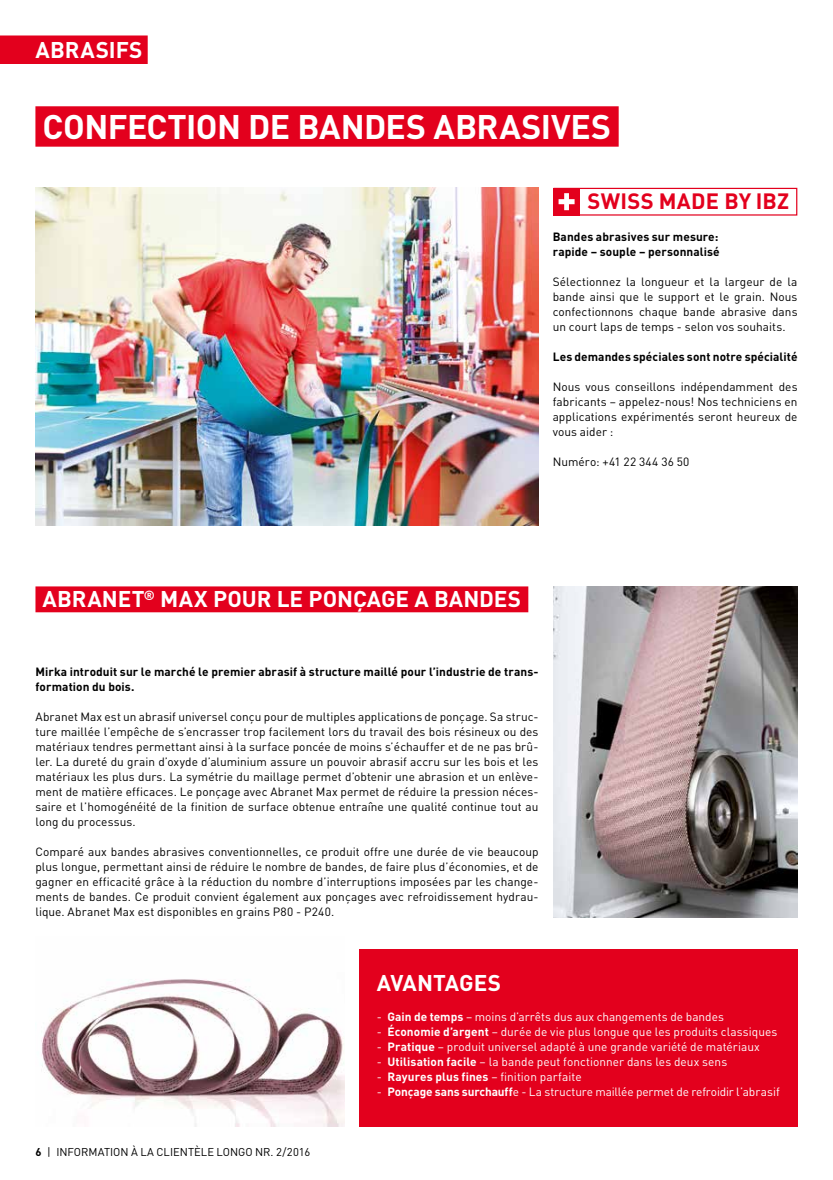
<style>
.page{position:relative;width:833px;height:1180px;background:#fff}
.page>*{position:absolute;margin:0;border:0;box-sizing:border-box;transform-origin:0 0}
.t1{font:700 33.75px "DIN";color:#fff}
.t2{font:700 22.5px "DIN";letter-spacing:.005em;color:#fff}
.t3{font:700 21.88px "DIN";letter-spacing:.015em;color:#e3001d}
.t4{font:11.88px/15px "DIN";letter-spacing:.005em;color:#000;text-align:justify}
.t5{font:11.88px "DIN";letter-spacing:.005em;color:#fff}
.t6{font:700 11.88px/15px "DIN";letter-spacing:.01em;color:#000}
.t7{font:11.25px "DIN";letter-spacing:-.005em;color:#000}
.s1{font-weight:700}
</style>
<div class="page">
<img style="left:35px;top:188px;width:503px;height:338px">
<div style="left:0;top:35px;width:148px;height:29px;background:#e3001d"></div>
<div style="left:35px;top:586px;width:493px;height:26px;background:#e3001d"></div>
<img style="left:41px;top:979px;width:303px;height:148px">
<div style="left:359px;top:950px;width:438px;height:177px;background:#e3001d"></div>
<img style="left:553px;top:586px;width:244px;height:332px">
<div style="left:35px;top:106px;width:583px;height:41px;background:#e3001d"></div>
<div style="left:553px;top:188px;width:244px;height:28px;border:1px solid #e3001d"></div>
<div style="left:553px;top:188px;width:26px;height:28px;background:#e3001d"></div>
<svg style="left:558px;top:193px;width:16px;height:17px"></svg>
<h2 class="t2" style="left:35px;top:35px;width:109px">abrasifs</h2>
<h1 class="t1" style="left:43px;top:104px;width:22px">CON</h1>
<h1 class="t1" style="left:108px;top:104px;width:39px">FECTION</h1>
<h1 class="t1" style="left:248px;top:104px;width:71px">DE BANDES</h1>
<h1 class="t1" style="left:433px;top:104px;width:21px">ABRASI</h1>
<h1 class="t1" style="left:551px;top:104px;width:39px">VES</h1>
<h3 class="t3" style="left:587px;top:187px;width:201px">swiss made by ibz</h3>
<p class="t6" style="left:552px;top:229px;width:169px">Bandes abrasives sur mesure: rapide – souple – personnalisé</p>
<p class="t4" style="left:552px;top:274px;width:246px">Sélectionnez la longueur et la largeur de la bande ainsi que le support et le grain. Nous confectionnons chaque bande abrasive dans un court laps de temps - selon vos souhaits.</p>
<p class="t6" style="left:552px;top:349px;width:246px">Les demandes spéciales sont notre spécialité</p>
<p class="t4" style="left:552px;top:379px;width:246px">Nous vous conseillons indépendamment des fabricants – appelez-nous! Nos techniciens en applications expérimentés seront heureux de vous aider :</p>
<p class="t4" style="left:552px;top:454px;width:138px">Numéro: +41 22 344 36 50</p>
<h2 class="t2" style="left:43px;top:585px;width:200px">Abranet<sup>®</sup> Max POUR</h2>
<h2 class="t2" style="left:277px;top:585px;width:173px">LE PONÇAGE A BANDES</h2>
<p class="t6" style="left:35px;top:664px;width:504px">M irka introduit sur le marché le premier abrasif à structure maillé pour l’industrie de trans&shy;formation du bois.</p>
<p class="t4" style="left:35px;top:709px;width:504px">Abranet Max est un abrasif universel conçu pour de multiples applications de ponçage. Sa struc&shy;ture maillée l’empêche de s’encrasser trop facilement lors du travail des bois résineux ou des matériaux tendres permettant ainsi à la surface poncée de moins s’échauffer et de ne pas brû&shy;ler. La dureté du grain d’oxyde d’aluminium assure un pouvoir abrasif accru sur les bois et les matériaux les plus durs. La symétrie du maillage permet d’obtenir une abrasion et un enlève&shy;ment de matière efficaces. Le ponçage avec Abranet Max permet de réduire la pression néces&shy;saire et l’homogénéité de la finition de surface obtenue entraîne une qualité continue tout au long du processus.</p>
<p class="t4" style="left:35px;top:844px;width:504px">Comparé aux bandes abrasives conventionnelles, ce produit offre une durée de vie beaucoup plus longue, permettant ainsi de réduire le nombre de bandes, de faire plus d’économies, et de gagner en efficacité grâce à la réduction du nombre d’interruptions imposées par les change&shy;ments de bandes. Ce produit convient également aux ponçages avec refroidissement hydrau&shy;lique. Abranet Max est disponibles en grains P80 - P240.</p>
<p class="t7" style="left:35px;top:1145px;width:276px"><span class="s1">6</span> | INformation à La cli entèle Longo Nr. 2/2016</p>
<h2 class="t2" style="left:377px;top:968px;width:41px">AVANTA</h2>
<h2 class="t2" style="left:459px;top:968px;width:28px">GES</h2>
<p class="t5" style="left:377px;top:1010px;width:348px">- <span class="s1">Gain de temps</span> – moins d’arrêts dus aux changements de bandes</p>
<p class="t5" style="left:377px;top:1025px;width:402px">- <span class="s1">Économie d’argent</span> – durée de vie plus longue que les produits classiques</p>
<p class="t5" style="left:377px;top:1040px;width:384px">- <span class="s1">Pratique</span> – produit universel adapté à une grande variété de matériaux</p>
<p class="t5" style="left:377px;top:1055px;width:352px">- <span class="s1">Utilisation facile</span> – la bande peut fonctionner dans les deux sens</p>
<p class="t5" style="left:377px;top:1070px;width:206px">- <span class="s1">Rayures plus fines</span> – finition parfaite</p>
<p class="t5" style="left:377px;top:1085px;width:404px">- <span class="s1">Ponçage sans surchauff</span>e - La structure maillée permet de refroidir l’abrasif</p>
</div>
